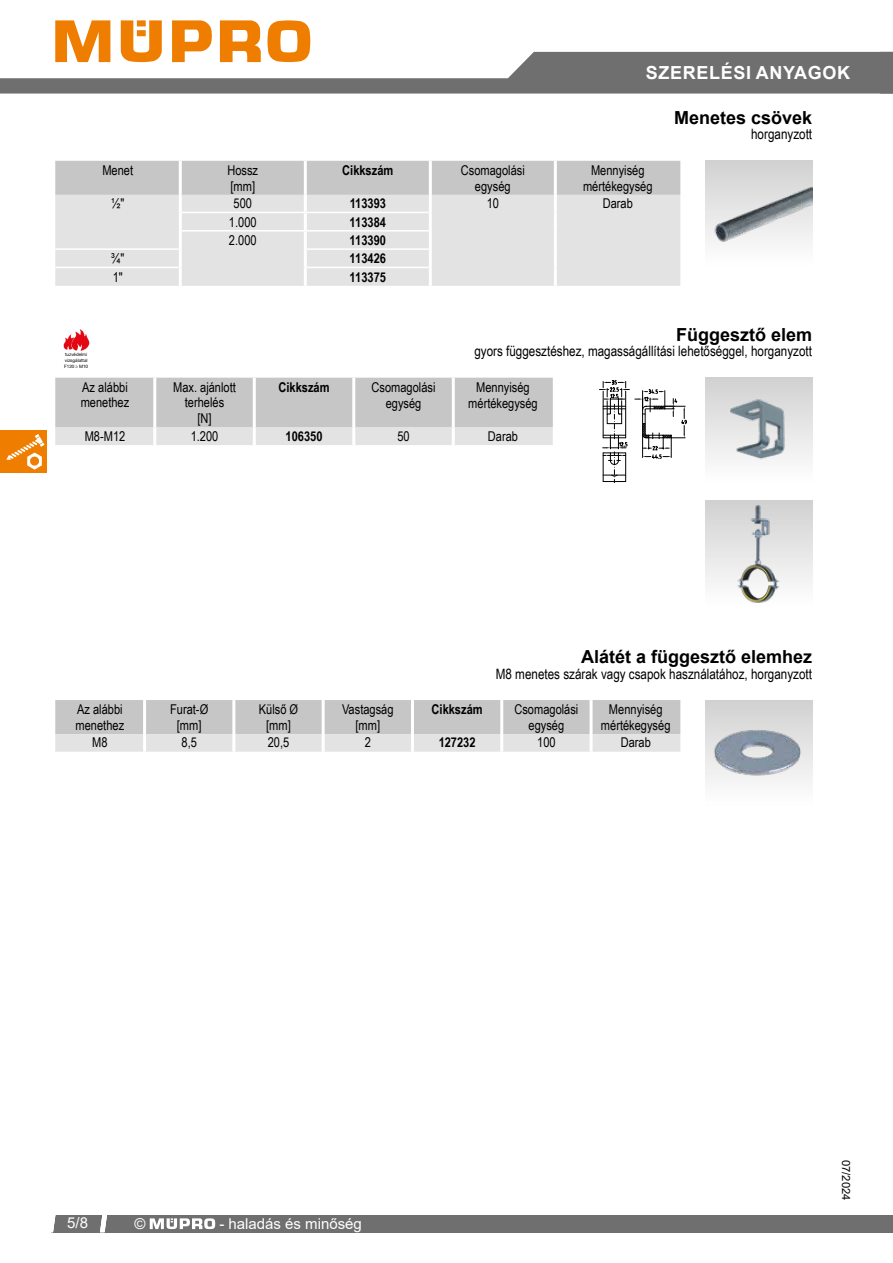
<style>
.page{position:relative;width:893px;height:1263px;background:#fff}
.page>*{position:absolute;margin:0;border:0;box-sizing:border-box;transform-origin:0 0}
.t1{font:700 18px "Arial";color:#000}
.t2{font:700 18px "Arial";letter-spacing:.035em;color:#fff}
.t3{font:15px "Arial";color:#fff}
.t4{font:14.25px "Arial Narrow";color:#000}
.t5{font:13.5px/15.8px "Arial Narrow";color:#000;text-align:center}
.t6{font:700 13.5px "Arial Narrow";color:#000}
.t7{font:11.25px "Arial";color:#000}
.t8{font:4.65px/6.1px "Helvetica Neue";color:#000}
</style>
<div class="page">
<svg style="left:0;top:20px;width:893px;height:74px"></svg>
<div style="left:51px;top:1215px;width:842px;height:17px;background:#706f6f"></div>
<svg style="left:51px;top:1215px;width:4px;height:17px"></svg>
<svg style="left:100px;top:1215px;width:7px;height:17px"></svg>
<svg style="left:150px;top:1218px;width:65px;height:11px"></svg>
<img style="left:706px;top:161px;width:106px;height:82px">
<div style="left:55px;top:161px;width:625px;height:34px;background:#c6c6c6"></div>
<div style="left:55px;top:195px;width:625px;height:91px;background:#e3e3e3"></div>
<hr style="left:179px;top:161px;width:3px;height:34px;background:#fff">
<hr style="left:304px;top:161px;width:3px;height:34px;background:#fff">
<hr style="left:429px;top:161px;width:3px;height:34px;background:#fff">
<hr style="left:554px;top:161px;width:3px;height:34px;background:#fff">
<hr style="left:179px;top:195px;width:3px;height:17px;background:#fff">
<hr style="left:304px;top:195px;width:3px;height:17px;background:#fff">
<hr style="left:429px;top:195px;width:3px;height:17px;background:#fff">
<hr style="left:554px;top:195px;width:3px;height:17px;background:#fff">
<hr style="left:179px;top:212px;width:3px;height:19px;background:#fff">
<hr style="left:304px;top:213px;width:3px;height:17px;background:#fff">
<hr style="left:429px;top:212px;width:3px;height:19px;background:#fff">
<hr style="left:554px;top:212px;width:3px;height:19px;background:#fff">
<hr style="left:179px;top:231px;width:3px;height:18px;background:#fff">
<hr style="left:304px;top:232px;width:3px;height:17px;background:#fff">
<hr style="left:429px;top:231px;width:3px;height:18px;background:#fff">
<hr style="left:554px;top:231px;width:3px;height:18px;background:#fff">
<hr style="left:179px;top:249px;width:3px;height:18px;background:#fff">
<hr style="left:304px;top:249px;width:3px;height:18px;background:#fff">
<hr style="left:429px;top:249px;width:3px;height:18px;background:#fff">
<hr style="left:554px;top:249px;width:3px;height:18px;background:#fff">
<hr style="left:179px;top:267px;width:3px;height:19px;background:#fff">
<hr style="left:304px;top:267px;width:3px;height:19px;background:#fff">
<hr style="left:429px;top:267px;width:3px;height:19px;background:#fff">
<hr style="left:554px;top:267px;width:3px;height:19px;background:#fff">
<hr style="left:182px;top:212px;width:123px;height:1px;background:#fff">
<hr style="left:305px;top:212px;width:124px;height:1px;background:#fff">
<hr style="left:182px;top:230px;width:123px;height:2px;background:#fff">
<hr style="left:305px;top:230px;width:124px;height:2px;background:#fff">
<hr style="left:55px;top:248px;width:124px;height:2px;background:#fff">
<hr style="left:307px;top:248px;width:122px;height:2px;background:#fff">
<hr style="left:55px;top:267px;width:124px;height:1px;background:#fff">
<hr style="left:307px;top:267px;width:122px;height:1px;background:#fff">
<img style="left:63px;top:329px;width:26px;height:22px">
<svg style="left:55px;top:378px;width:498px;height:67px;background:#cdcdcd"></svg>
<hr style="left:153px;top:378px;width:3px;height:49px;background:#fff">
<hr style="left:253px;top:378px;width:3px;height:49px;background:#fff">
<hr style="left:352px;top:378px;width:3px;height:49px;background:#fff">
<hr style="left:452px;top:378px;width:3px;height:49px;background:#fff">
<hr style="left:153px;top:427px;width:3px;height:18px;background:#fff">
<hr style="left:253px;top:427px;width:3px;height:18px;background:#fff">
<hr style="left:352px;top:427px;width:3px;height:18px;background:#fff">
<hr style="left:452px;top:427px;width:3px;height:18px;background:#fff">
<img style="left:706px;top:378px;width:106px;height:82px">
<svg style="left:599px;top:380px;width:88px;height:103px"></svg>
<img style="left:706px;top:501px;width:106px;height:102px">
<img style="left:706px;top:700px;width:106px;height:82px">
<svg style="left:55px;top:700px;width:625px;height:52px;background:#d0d0d0"></svg>
<hr style="left:143px;top:700px;width:3px;height:34px;background:#fff">
<hr style="left:232px;top:700px;width:3px;height:34px;background:#fff">
<hr style="left:322px;top:700px;width:3px;height:34px;background:#fff">
<hr style="left:411px;top:700px;width:3px;height:34px;background:#fff">
<hr style="left:500px;top:700px;width:3px;height:34px;background:#fff">
<hr style="left:590px;top:700px;width:3px;height:34px;background:#fff">
<hr style="left:143px;top:734px;width:3px;height:18px;background:#fff">
<hr style="left:232px;top:734px;width:3px;height:18px;background:#fff">
<hr style="left:322px;top:734px;width:3px;height:18px;background:#fff">
<hr style="left:411px;top:734px;width:3px;height:18px;background:#fff">
<hr style="left:500px;top:734px;width:3px;height:18px;background:#fff">
<hr style="left:590px;top:734px;width:3px;height:18px;background:#fff">
<div style="left:0;top:431px;width:47px;height:42px;background:#ef7d00"></div>
<svg style="left:6px;top:434px;width:39px;height:36px"></svg>
<h1 class="t2" style="left:646px;top:60px;width:206px">SZERELÉSI ANYAGOK</h1>
<p class="t5" style="left:102px;top:162px;width:32px">Menet</p>
<p class="t5" style="left:227px;top:162px;width:32px;text-align:left">Hossz [mm]</p>
<p class="t6" style="left:342px;top:160px;width:53px">Cikkszám</p>
<p class="t5" style="left:461px;top:162px;width:65px">Csomagolási egység</p>
<p class="t5" style="left:583px;top:162px;width:71px">Mennyiség mértékegység</p>
<p class="t5" style="left:111px;top:195px;width:15px">½″</p>
<p class="t5" style="left:234px;top:195px;width:20px">500</p>
<p class="t6" style="left:350px;top:193px;width:38px">113393</p>
<p class="t5" style="left:487px;top:195px;width:14px">10</p>
<p class="t5" style="left:603px;top:195px;width:32px">Darab</p>
<p class="t5" style="left:229px;top:213px;width:29px">1.000</p>
<p class="t6" style="left:350px;top:212px;width:38px">113384</p>
<p class="t5" style="left:229px;top:232px;width:29px">2.000</p>
<p class="t6" style="left:350px;top:230px;width:38px">113390</p>
<p class="t5" style="left:111px;top:250px;width:15px">¾″</p>
<p class="t6" style="left:350px;top:248px;width:38px">113426</p>
<p class="t5" style="left:113px;top:268px;width:12px">1″</p>
<p class="t6" style="left:350px;top:267px;width:38px">113375</p>
<h1 class="t1" style="left:674px;top:105px;width:140px">Menetes csövek</h1>
<p class="t4" style="left:751px;top:124px;width:63px">horganyzott</p>
<h1 class="t1" style="left:676px;top:321px;width:138px">Függesztő elem</h1>
<p class="t8" style="left:65px;top:351px;width:24px">tuzvédelmi</p>
<p class="t4" style="left:474px;top:341px;width:339px">gyors függesztéshez, magasságállítási lehetőséggel, horganyzott</p>
<p class="t8" style="left:64px;top:357px;width:26px">vizsgálattal<br>F120 ≥ M10</p>
<p class="t5" style="left:81px;top:379px;width:50px;text-align:left">Az alábbi menethez</p>
<p class="t5" style="left:173px;top:379px;width:64px">Max. ajánlott terhelés<br>[N]</p>
<p class="t6" style="left:278px;top:377px;width:53px">Cikkszám</p>
<p class="t5" style="left:372px;top:379px;width:65px">Csomagolási egység</p>
<p class="t5" style="left:468px;top:379px;width:71px">Mennyiség mértékegység</p>
<p class="t5" style="left:85px;top:428px;width:42px">M8-M12</p>
<p class="t5" style="left:191px;top:428px;width:29px">1.200</p>
<p class="t6" style="left:286px;top:426px;width:38px">106350</p>
<p class="t5" style="left:397px;top:428px;width:14px">50</p>
<p class="t5" style="left:488px;top:428px;width:32px">Darab</p>
<h1 class="t1" style="left:581px;top:644px;width:233px">Alátét a függesztő elemhez</h1>
<p class="t4" style="left:496px;top:663px;width:318px">M8 menetes szárak vagy csapok használatához, horganyzott</p>
<p class="t5" style="left:76px;top:701px;width:50px;text-align:left">Az alábbi menethez</p>
<p class="t5" style="left:170px;top:701px;width:40px">Furat-Ø [mm]</p>
<p class="t5" style="left:259px;top:701px;width:41px">Külső Ø [mm]</p>
<p class="t5" style="left:342px;top:701px;width:53px">Vastagság [mm]</p>
<p class="t6" style="left:432px;top:699px;width:53px">Cikkszám</p>
<p class="t5" style="left:514px;top:701px;width:65px">Csomagolási egység</p>
<p class="t5" style="left:601px;top:701px;width:71px">Mennyiség mértékegység</p>
<p class="t5" style="left:92px;top:734px;width:17px">M8</p>
<p class="t5" style="left:182px;top:734px;width:17px">8,5</p>
<p class="t5" style="left:268px;top:734px;width:23px">20,5</p>
<p class="t5" style="left:365px;top:734px;width:8px">2</p>
<p class="t6" style="left:439px;top:732px;width:38px">127232</p>
<p class="t5" style="left:537px;top:734px;width:20px">100</p>
<p class="t5" style="left:621px;top:734px;width:32px">Darab</p>
<p class="t3" style="left:67px;top:1213px;width:22px">5/8</p>
<p class="t3" style="left:135px;top:1213px;width:13px">©</p>
<p class="t3" style="left:219px;top:1213px;width:144px">- haladás és minőség</p>
<p class="t7" style="left:854px;top:1160px;width:42px;rotate:90deg">07/2024</p>
</div>
